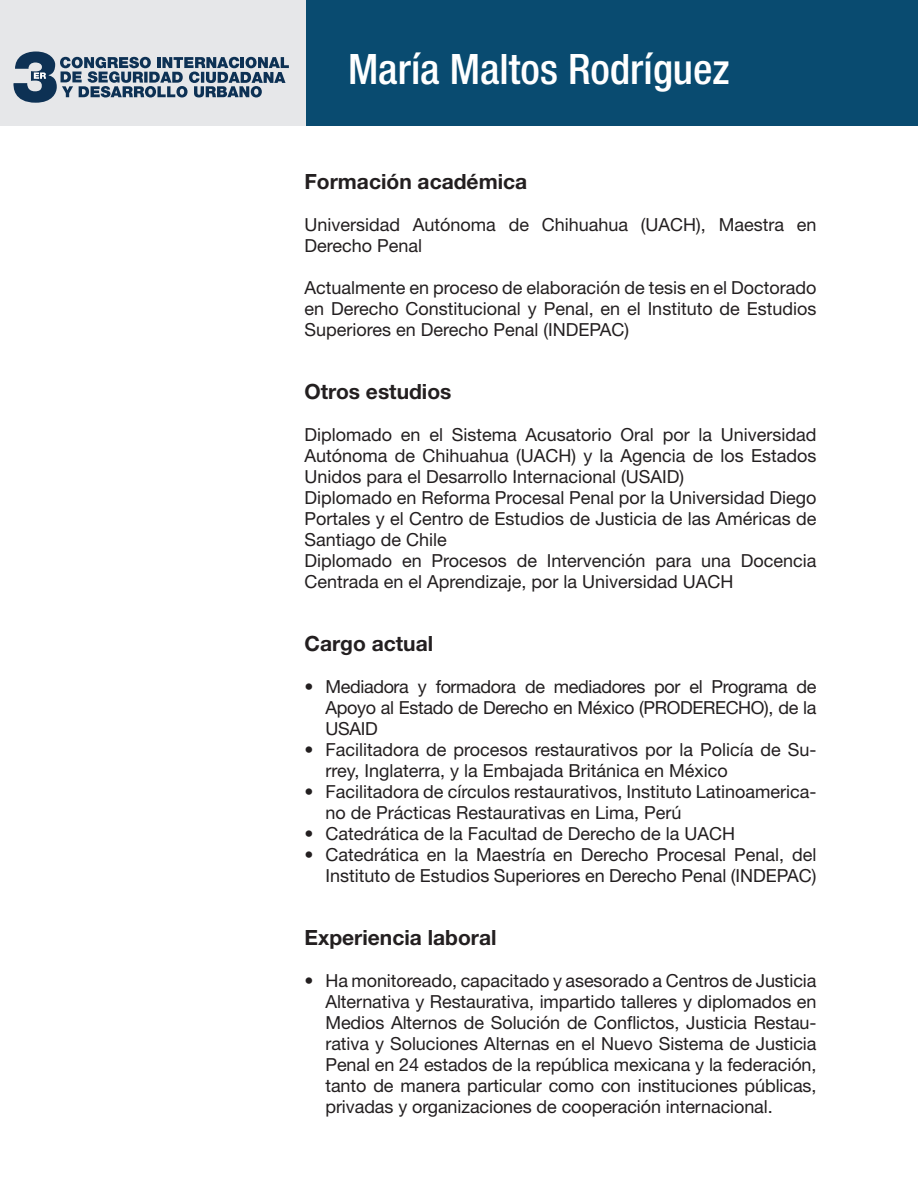
<style>
.page{position:relative;width:918px;height:1188px;background:#fff}
.page>*{position:absolute;margin:0;border:0;box-sizing:border-box;transform-origin:0 0}
.versalitas_blancas{font:500 condensed 42px "Helvetica Neue LT Std";color:#fff}
.título{font:700 21px "Helvetica Neue LT Std";color:#231f20}
.t1{font:18px/21px "Helvetica Neue LT Std";color:#231f20;text-align:justify}
</style>
<div class="page">
<div style="left:0;top:0;width:306px;height:126px;background:#e6e7e9"></div>
<div style="left:306px;top:0;width:612px;height:126px;background:#094b70"></div>
<svg style="left:13px;top:52px;width:276px;height:51px"></svg>
<p class="versalitas_blancas" style="left:348px;top:44px;width:383px">María Maltos Rodríguez</p>
<p class="título" style="left:304px;top:169px;width:224px">Formación académica</p>
<p class="t1" style="left:304px;top:214px;width:513px">Universidad Autónoma de Chihuahua (UACH), Maestra en<br>Derecho Penal</p>
<p class="t1" style="left:304px;top:277px;width:514px">Actualmente en proceso de elaboración de tesis en el Doctorado en Derecho Constitucional y Penal, en el Instituto de Estudios Superiores en Derecho Penal (INDEPAC)</p>
<p class="título" style="left:304px;top:379px;width:148px">Otros estudios</p>
<p class="t1" style="left:304px;top:424px;width:514px">Diplomado en el Sistema Acusatorio Oral por la Universidad Autónoma de Chihuahua (UACH) y la Agencia de los Estados Unidos para el Desarrollo Internacional (USAID)</p>
<p class="t1" style="left:304px;top:487px;width:514px">Diplomado en Reforma Procesal Penal por la Universidad Diego Portales y el Centro de Estudios de Justicia de las Américas de Santiago de Chile</p>
<p class="t1" style="left:304px;top:550px;width:513px">Diplomado en Procesos de Intervención para una Docencia<br>Centrada en el Aprendizaje, por la Universidad UACH</p>
<p class="título" style="left:304px;top:631px;width:130px">Cargo actual</p>
<p class="t1" style="left:326px;top:676px;width:493px;text-indent:-21px">• Mediadora y formadora de mediadores por el Programa de Apoyo al Estado de Derecho en México (PRODERECHO), de la USAID</p>
<p class="t1" style="left:326px;top:739px;width:493px;text-indent:-21px">• Facilitadora de procesos restaurativos por la Policía de Su&shy;rrey, Inglaterra, y la Embajada Británica en México</p>
<p class="t1" style="left:326px;top:781px;width:493px;text-indent:-21px">• Facilitadora de círculos restaurativos, Instituto Latinoamerica&shy;no de Prácticas Restaurativas en Lima, Perú</p>
<p class="t1" style="left:304px;top:823px;width:432px">• Catedrática de la Facultad de Derecho de la UACH</p>
<p class="t1" style="left:304px;top:844px;width:514px;text-align:right">• Catedrática en la Maestría en Derecho Procesal Penal, del<br>Instituto de Estudios Superiores en Derecho Penal (INDEPAC)</p>
<p class="título" style="left:304px;top:925px;width:194px">Experiencia laboral</p>
<p class="t1" style="left:326px;top:970px;width:493px;text-indent:-21px">• Ha monitoreado, capacitado y asesorado a Centros de Justicia Alternativa y Restaurativa, impartido talleres y diplomados en Medios Alternos de Solución de Conflictos, Justicia Restau&shy;rativa y Soluciones Alternas en el Nuevo Sistema de Justicia Penal en 24 estados de la república mexicana y la federación, tanto de manera particular como con instituciones públicas, privadas y organizaciones de cooperación internacional.</p>
</div>
